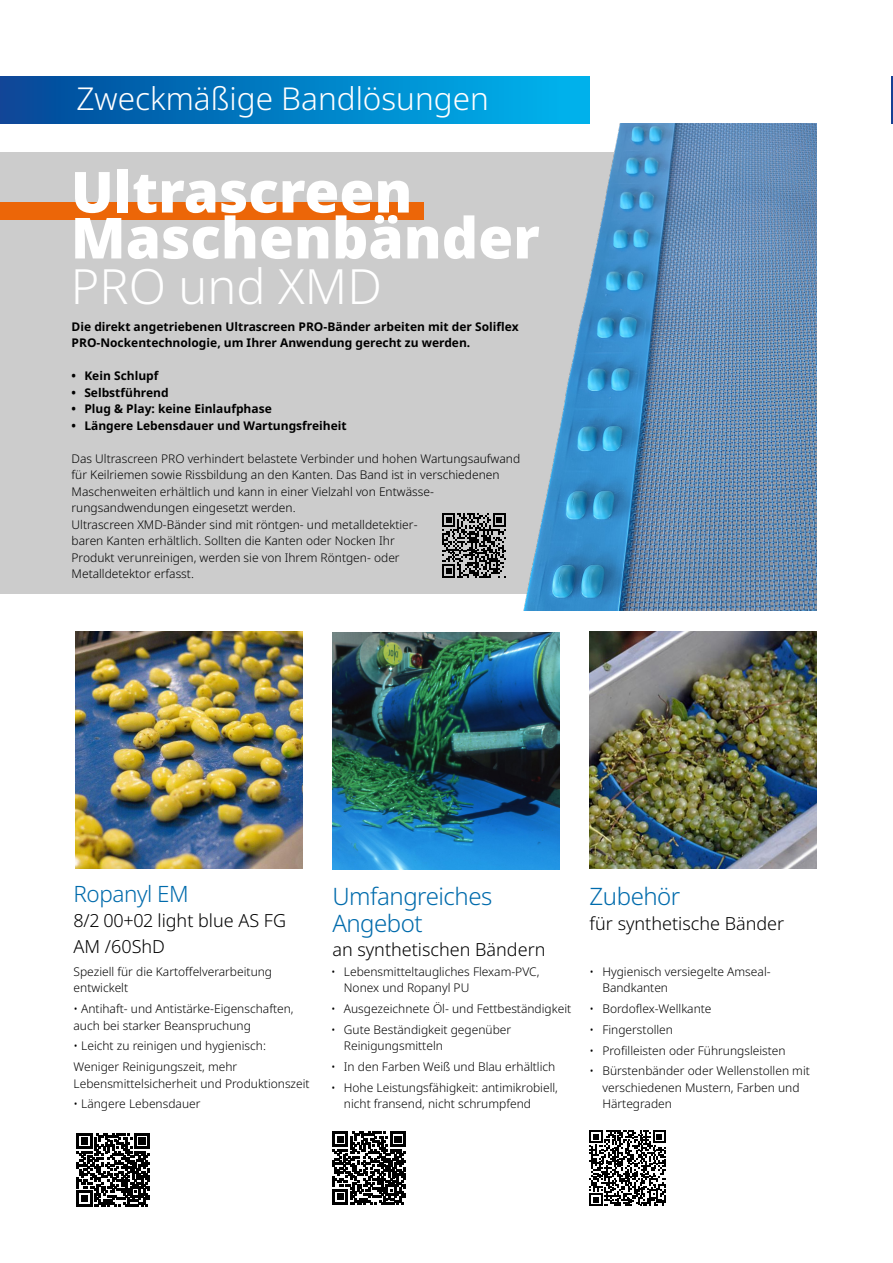
<style>
.page{position:relative;width:893px;height:1263px;background:#fff}
.page>*{position:absolute;margin:0;border:0;box-sizing:border-box;transform-origin:0 0}
.t1{font:900 56.7px/45.9px "Noto Sans";color:#fff}
.t2{font:300 48.6px "Noto Sans";color:#fff}
.t3{font:300 31.5px "Noto Sans";color:#fff}
.t4{font:300 24px/27px "Noto Sans";letter-spacing:-.02em;color:#006bac}
.t5{font:300 22.5px "Noto Sans";letter-spacing:-.02em;color:#006bac}
.t6{font:300 18px/25.5px "Noto Sans";color:#000}
.t7{font:300 12px/16.5px "Noto Sans";color:#000}
.t8{font:700 12px/16.5px "Noto Sans";color:#000}
</style>
<div class="page">
<div style="left:0;top:152px;width:769px;height:441px;background:#ccc"></div>
<img style="left:332px;top:632px;width:227px;height:237px">
<img style="left:590px;top:631px;width:226px;height:237px">
<img style="left:514px;top:123px;width:302px;height:487px">
<div style="left:0;top:77px;width:590px;height:46px;background:linear-gradient(to right,#044798,#00b7f0)"></div>
<div style="left:0;top:202px;width:423px;height:17px;background:#ec6608"></div>
<svg style="left:442px;top:513px;width:64px;height:65px"></svg>
<hr style="left:892px;top:77px;width:1px;height:46px;background:#164194">
<img style="left:76px;top:631px;width:227px;height:237px">
<svg style="left:77px;top:1133px;width:73px;height:73px"></svg>
<svg style="left:333px;top:1131px;width:73px;height:74px"></svg>
<svg style="left:590px;top:1130px;width:76px;height:76px"></svg>
<h3 class="t3" style="left:77px;top:77px;width:414px">Zweckmäßige Bandlösungen</h3>
<h1 class="t1" style="left:71px;top:169px;width:470px">Ultrascreen<br>Maschenbänder</h1>
<h2 class="t2" style="left:71px;top:253px;width:312px">PRO und XMD</h2>
<p class="t8" style="left:72px;top:318px;width:449px">Die direkt angetriebenen Ultrascreen PRO-Bänder arbeiten mit der Soliflex<br>PRO-Nockentechnologie, um Ihrer Anwendung gerecht zu werden.</p>
<p class="t8" style="left:72px;top:368px;width:88px">• Kein Schlupf</p>
<p class="t8" style="left:72px;top:384px;width:99px">• Selbstführend</p>
<p class="t8" style="left:72px;top:401px;width:202px">• Plug &amp; Play: keine Einlaufphase</p>
<p class="t8" style="left:72px;top:417px;width:277px">• Längere Lebensdauer und Wartungsfreiheit</p>
<p class="t7" style="left:72px;top:450px;width:450px">Das Ultrascreen PRO verhindert belastete Verbinder und hohen Wartungsaufwand für Keilriemen sowie Rissbildung an den Kanten. Das Band ist in verschiedenen Maschenweiten erhältlich und kann in einer Vielzahl von Entwässe&shy;rungsandwendungen eingesetzt werden.<br>Ultrascreen XMD-Bänder sind mit röntgen- und metalldetektier-<br>baren Kanten erhältlich. Sollten die Kanten oder Nocken Ihr<br>Produkt verunreinigen, werden sie von Ihrem Röntgen- oder<br>Metalldetektor erfasst.</p>
<h3 class="t5" style="left:74px;top:878px;width:117px">Ropanyl EM</h3>
<h3 class="t6" style="left:74px;top:909px;width:214px">8/2 00+02 light blue AS FG<br>AM /60ShD</h3>
<p class="t7" style="left:74px;top:963px;width:200px">Speziell für die Kartoffelverarbeitung entwickelt</p>
<p class="t7" style="left:74px;top:1001px;width:222px">• Antihaft- und Antistärke-Eigenschaften, auch bei starker Beanspruchung</p>
<p class="t7" style="left:74px;top:1036px;width:194px;line-height:20.7px">• Leicht zu reinigen und hygienisch:<br>Weniger Reinigungszeit, mehr</p>
<p class="t7" style="left:74px;top:1075px;width:238px">Lebensmittelsicherheit und Produktionszeit</p>
<p class="t7" style="left:74px;top:1096px;width:128px">• Längere Lebensdauer</p>
<h3 class="t4" style="left:332px;top:883px;width:161px">Umfangreiches<br>Angebot</h3>
<h3 class="t6" style="left:332px;top:937px;width:215px">an synthetischen Bändern</h3>
<p class="t7" style="left:344px;top:963px;width:197px;text-indent:-13px">• Lebensmitteltaugliches Flexam-PVC,<br>Nonex und Ropanyl PU</p>
<p class="t7" style="left:331px;top:1001px;width:242px">• Ausgezeichnete Öl- und Fettbeständigkeit</p>
<p class="t7" style="left:344px;top:1021px;width:169px;text-indent:-13px">• Gute Beständigkeit gegenüber<br>Reinigungsmitteln</p>
<p class="t7" style="left:331px;top:1059px;width:226px">• In den Farben Weiß und Blau erhältlich</p>
<p class="t7" style="left:344px;top:1079px;width:216px;text-indent:-13px">• Hohe Leistungsfähigkeit: antimikrobiell, nicht fransend, nicht schrumpfend</p>
<h3 class="t4" style="left:590px;top:883px;width:92px">Zubehör</h3>
<h3 class="t6" style="left:590px;top:911px;width:196px">für synthetische Bänder</h3>
<p class="t7" style="left:602px;top:963px;width:170px;text-indent:-13px">• Hygienisch versiegelte Amseal-<br>Bandkanten</p>
<p class="t7" style="left:590px;top:1001px;width:123px">• Bordoflex-Wellkante</p>
<p class="t7" style="left:590px;top:1021px;width:85px">• Fingerstollen</p>
<p class="t7" style="left:590px;top:1042px;width:198px">• Profilleisten oder Führungsleisten</p>
<p class="t7" style="left:602px;top:1063px;width:209px;text-indent:-13px">• Bürstenbänder oder Wellenstollen mit verschiedenen Mustern, Farben und<br>Härtegraden</p>
</div>
